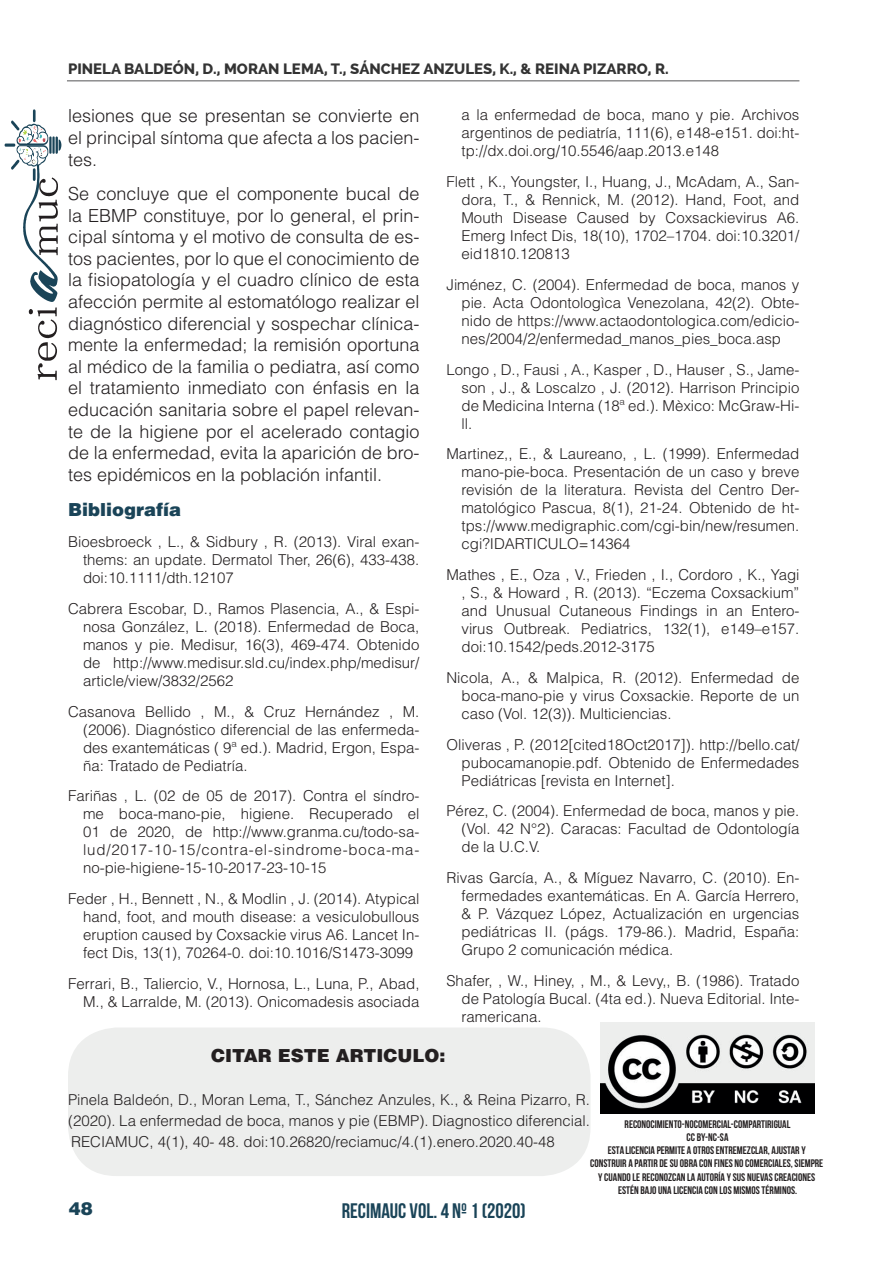
<style>
.page{position:relative;width:893px;height:1263px;background:#fff}
.page>*{position:absolute;margin:0;border:0;box-sizing:border-box;transform-origin:0 0}
.t1{font:700 21px "Bebas Neue";color:#1a4458}
.t2{font:300 18px/21.6px "Helvetica LT Std";color:#231f20;text-align:justify}
.t3{font:900 18px "Helvetica LT Std";color:#231f20}
.t4{font:900 18px "Helvetica LT Std";color:#1a4458}
.t5{font:300 15px/18px "Helvetica LT Std";color:#231f20;text-align:justify}
.t6{font:800 15px "Raleway";color:#333}
.t7{font:700 10.95px/13.2px "Bebas Neue";color:#231f20;text-align:center}
</style>
<div class="page">
<hr style="left:67px;top:80px;width:732px;height:1px;background:#545557">
<svg style="left:5px;top:109px;width:57px;height:271px"></svg>
<div style="left:68px;top:1027px;width:522px;height:149px;background:#edeeed;border-radius:49px"></div>
<img style="left:601px;top:1022px;width:213px;height:92px">
<p class="t6" style="left:68px;top:61px;width:602px">PINELA BALDEÓN, D., MORAN LEMA, T., SÁNCHEZ ANZULES, K., &amp; REINA PIZARRO, R.</p>
<p class="t2" style="left:68px;top:105px;width:353px">lesiones que se presentan se convierte en el principal síntoma que afecta a los pacien&shy;tes.</p>
<p class="t2" style="left:68px;top:183px;width:353px">Se concluye que el componente bucal de la EBMP constituye, por lo general, el prin&shy;cipal síntoma y el motivo de consulta de es&shy;tos pacientes, por lo que el conocimiento de la fisiopatología y el cuadro clínico de esta afección permite al estomatólogo realizar el diagnóstico diferencial y sospechar clínica&shy;mente la enfermedad; la remisión oportuna al médico de la familia o pediatra, así como el tratamiento inmediato con énfasis en la educación sanitaria sobre el papel relevan&shy;te de la higiene por el acelerado contagio de la enfermedad, evita la aparición de bro&shy;tes epidémicos en la población infantil.</p>
<p class="t4" style="left:68px;top:498px;width:115px">Bibliografía</p>
<p class="t5" style="left:83px;top:533px;width:338px;text-indent:-15px">Bioesbroeck , L., &amp; Sidbury , R. (2013). Viral exan&shy;thems: an update. Dermatol Ther, 26(6), 433-438. doi:10.1111/dth.12107</p>
<p class="t5" style="left:83px;top:599px;width:338px;text-indent:-15px">Cabrera Escobar, D., Ramos Plasencia, A., &amp; Espi&shy;nosa González, L. (2018). Enfermedad de Boca, manos y pie. Medisur, 16(3), 469-474. Obtenido de http://www.medisur.sld.cu/index.php/medisur/ article/view/3832/2562</p>
<p class="t5" style="left:83px;top:702px;width:338px;text-indent:-15px">Casanova Bellido , M., &amp; Cruz Hernández , M. (2006). Diagnóstico diferencial de las enfermeda&shy;des exantemáticas ( 9ª ed.). Madrid, Ergon, Espa&shy;ña: Tratado de Pediatría.</p>
<p class="t5" style="left:83px;top:787px;width:338px;text-indent:-15px">Fariñas , L. (02 de 05 de 2017). Contra el síndro&shy;me boca-mano-pie, higiene. Recuperado el 01 de 2020, de http://www.granma.cu/todo-sa&shy;lud/2017-10-15/contra-el-sindrome-boca-ma&shy;no-pie-higiene-15-10-2017-23-10-15</p>
<p class="t5" style="left:83px;top:890px;width:338px;text-indent:-15px">Feder , H., Bennett , N., &amp; Modlin , J. (2014). Atypical hand, foot, and mouth disease: a vesiculobullous eruption caused by Coxsackie virus A6. Lancet In&shy;fect Dis, 13(1), 70264-0. doi:10.1016/S1473-3099</p>
<p class="t5" style="left:68px;top:974px;width:353px;text-align:right">Ferrari, B., Taliercio, V., Hornosa, L., Luna, P., Abad,<br>M., &amp; Larralde, M. (2013). Onicomadesis asociada</p>
<p class="t5" style="left:461px;top:106px;width:339px">a la enfermedad de boca, mano y pie. Archivos argentinos de pediatría, 111(6), e148-e151. doi:ht&shy;tp://dx.doi.org/10.5546/aap.2013.e148</p>
<p class="t5" style="left:461px;top:172px;width:339px;text-indent:-15px">Flett , K., Youngster, I., Huang, J., McAdam, A., San&shy;dora, T., &amp; Rennick, M. (2012). Hand, Foot, and Mouth Disease Caused by Coxsackievirus A6.<br>Emerg Infect Dis, 18(10), 1702–1704. doi:10.3201/ eid1810.120813</p>
<p class="t5" style="left:461px;top:275px;width:339px;text-indent:-15px">Jiménez, C. (2004). Enfermedad de boca, manos y pie. Acta Odontologìca Venezolana, 42(2). Obte&shy;nido de https://www.actaodontologica.com/edicio&shy;nes/2004/2/enfermedad_manos_pies_boca.asp</p>
<p class="t5" style="left:461px;top:360px;width:339px;text-indent:-15px">Longo , D., Fausi , A., Kasper , D., Hauser , S., Jame&shy;son , J., &amp; Loscalzo , J. (2012). Harrison Principio de Medicina Interna (18ª ed.). Mèxico: McGraw-Hi&shy;ll.</p>
<p class="t5" style="left:461px;top:445px;width:339px;text-indent:-15px">Martinez,, E., &amp; Laureano, , L. (1999). Enfermedad mano-pie-boca. Presentación de un caso y breve revisión de la literatura. Revista del Centro Der&shy;matológico Pascua, 8(1), 21-24. Obtenido de ht&shy;tps://www.medigraphic.com/cgi-bin/new/resumen. cgi?IDARTICULO=14364</p>
<p class="t5" style="left:461px;top:565px;width:339px;text-indent:-15px">Mathes , E., Oza , V., Frieden , I., Cordoro , K., Yagi , S., &amp; Howard , R. (2013). “Eczema Coxsackium” and Unusual Cutaneous Findings in an Entero&shy;virus Outbreak. Pediatrics, 132(1), e149–e157. doi:10.1542/peds.2012-3175</p>
<p class="t5" style="left:461px;top:668px;width:339px;text-indent:-15px">Nicola, A., &amp; Malpica, R. (2012). Enfermedad de boca-mano-pie y virus Coxsackie. Reporte de un caso (Vol. 12(3)). Multiciencias.</p>
<p class="t5" style="left:461px;top:735px;width:339px;text-indent:-15px">Oliveras , P. (2012[cited18Oct2017]). http://bello.cat/ pubocamanopie.pdf. Obtenido de Enfermedades Pediátricas [revista en Internet].</p>
<p class="t5" style="left:461px;top:802px;width:339px;text-indent:-15px">Pérez, C. (2004). Enfermedad de boca, manos y pie. (Vol. 42 N°2). Caracas: Facultad de Odontología de la U.C.V.</p>
<p class="t5" style="left:461px;top:869px;width:339px;text-indent:-15px">Rivas García, A., &amp; Míguez Navarro, C. (2010). En&shy;fermedades exantemáticas. En A. García Herrero, &amp; P. Vázquez López, Actualización en urgencias pediátricas II. (págs. 179-86.). Madrid, España:<br>Grupo 2 comunicación médica.</p>
<p class="t5" style="left:461px;top:971px;width:339px;text-indent:-15px">Shafer, , W., Hiney, , M., &amp; Levy,, B. (1986). Tratado de Patología Bucal. (4ta ed.). Nueva Editorial. Inte&shy;ramericana.</p>
<p class="t3" style="left:211px;top:1044px;width:236px">CITAR ESTE ARTICULO:</p>
<p class="t5" style="left:68px;top:1089px;width:524px;line-height:21px">Pinela Baldeón, D., Moran Lema, T., Sánchez Anzules, K., &amp; Reina Pizarro, R. (2020). La enfermedad de boca, manos y pie (EBMP). Diagnostico diferencial.<br>RECIAMUC, 4(1), 40- 48. doi:10.26820/reciamuc/4.(1).enero.2020.40-48</p>
<p class="t7" style="left:590px;top:1117px;width:235px">RECONOCIMIENTO-NOCOMERCIAL-COMPARTIRIGUAL<br>CC BY-NC-SA<br>ESTA LICENCIA PERMITE A OTROS ENTREMEZCLAR, AJUSTAR Y CONSTRUIR A PARTIR DE SU OBRA CON FINES NO COMERCIALES, SIEMPRE Y CUANDO LE RECONOZCAN LA AUTORÍA Y SUS NUEVAS CREACIONES ESTÉN BAJO UNA LICENCIA CON LOS MISMOS TÉRMINOS.</p>
<p class="t4" style="left:69px;top:1197px;width:26px">48</p>
<h1 class="t1" style="left:342px;top:1199px;width:185px">RECIMAUC VOL. 4 Nº 1 (2020)</h1>
</div>
